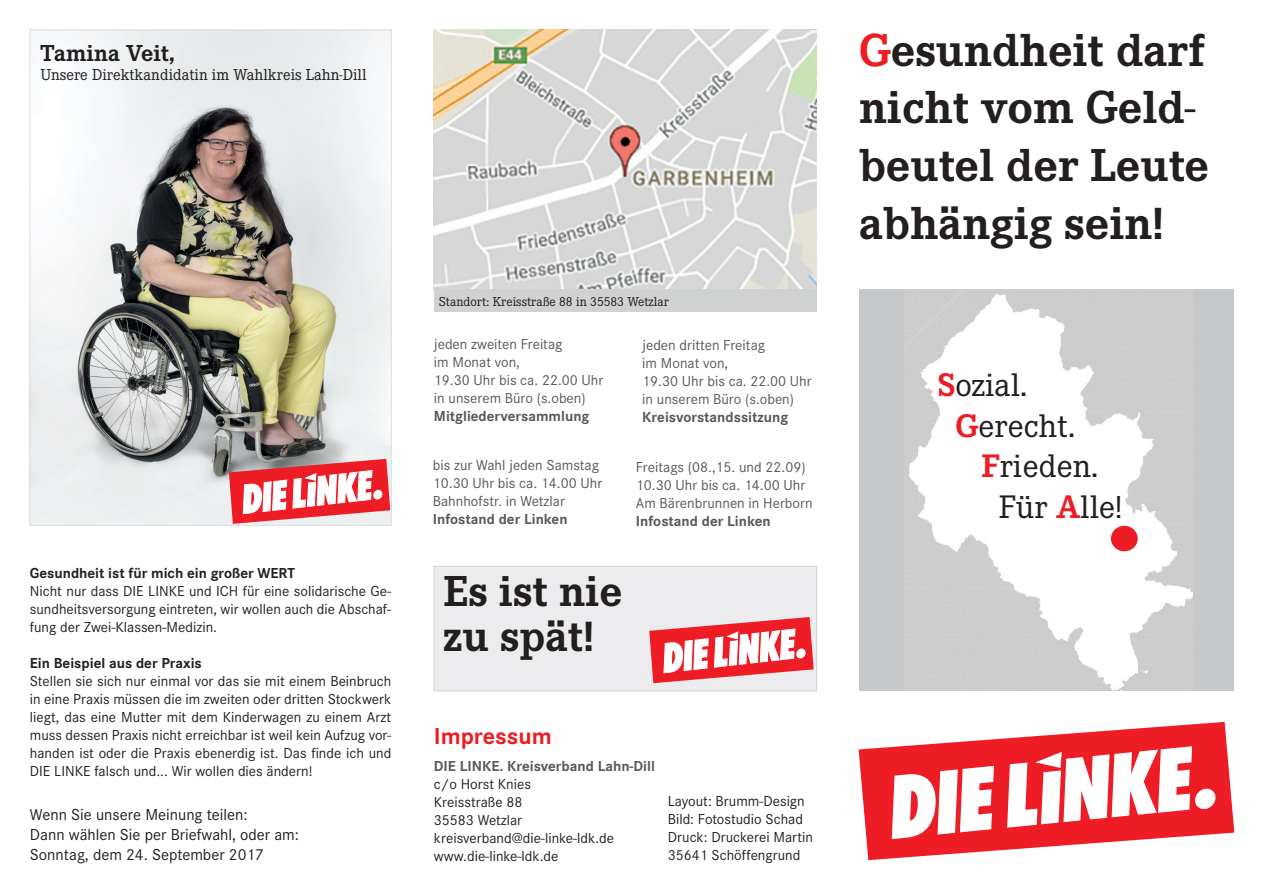
<style>
.page{position:relative;width:1263px;height:893px;background:#fff}
.page>*{position:absolute;margin:0;border:0;box-sizing:border-box;transform-origin:0 0}
.t1{font:700 48px/57.6px "Corporate E";color:#231f20}
.t2{font:700 45px/45px "Corporate E";color:#231f20}
.t3{font:33.75px "Corporate E";color:#231f20}
.t4{font:700 24px "Corporate E";color:#231f20}
.t5{font:700 24px "Corporate S";color:#ee1d23}
.t6{font:16.5px/19.8px "Corporate S";color:#231f20}
.t7{font:16.5px "Corporate E";color:#231f20}
.t8{font:15px/18px "Corporate S";color:#231f20;text-align:justify}
.t9{font:15px/18px "Corporate S";color:#57585a}
.t10{font:700 15px "Corporate S";color:#57585a}
.t11{font:700 15px "Corporate S";color:#231f20}
.t12{font:13.5px "Corporate E";color:#231f20}
.s1{color:#ee1d23}
.s2{font-weight:700;color:#ee1c25}
</style>
<div class="page">
<img style="left:32px;top:32px;width:357px;height:492px">
<svg style="left:229px;top:459px;width:161px;height:65px"></svg>
<img style="left:434px;top:29px;width:383px;height:260px">
<div style="left:434px;top:289px;width:383px;height:23px;background:#d0d2d1"></div>
<div style="left:434px;top:566px;width:383px;height:125px;background:#ececee;border:1px solid #d1d2d4"></div>
<svg style="left:649px;top:617px;width:165px;height:66px"></svg>
<svg style="left:859px;top:722px;width:375px;height:138px"></svg>
<svg style="left:891px;top:745px;width:325px;height:95px"></svg>
<img style="left:903px;top:289px;width:290px;height:402px">
<div style="left:1193px;top:289px;width:40px;height:402px;background:#c7c8ca"></div>
<div style="left:859px;top:289px;width:44px;height:402px;background:#c7c8ca"></div>
<div style="left:1111px;top:526px;width:27px;height:25px;background:#ee1c25;border-radius:50%"></div>
<h3 class="t4" style="left:41px;top:39px;width:136px">Tamina Veit,</h3>
<p class="t7" style="left:41px;top:66px;width:327px">Unsere Direktkandidatin im Wahlkreis Lahn-Dill</p>
<p class="t11" style="left:30px;top:564px;width:267px">Gesundheit ist für mich ein großer WERT</p>
<p class="t8" style="left:30px;top:582px;width:363px">Nicht nur dass DIE LINKE und ICH für eine solidarische Ge&shy;sundheitsversorgung eintreten, wir wollen auch die Abschaf&shy;fung der Zwei-Klassen-Medizin.</p>
<p class="t11" style="left:30px;top:654px;width:174px">Ein Beispiel aus der Praxis</p>
<p class="t8" style="left:30px;top:672px;width:363px">Stellen sie sich nur einmal vor das sie mit einem Beinbruch in eine Praxis müssen die im zweiten oder dritten Stockwerk liegt, das eine Mutter mit dem Kinderwagen zu einem Arzt muss dessen Praxis nicht erreichbar ist weil kein Aufzug vor&shy;handen ist oder die Praxis ebenerdig ist. Das finde ich und DIE LINKE falsch und... Wir wollen dies ändern!</p>
<p class="t6" style="left:30px;top:805px;width:271px">Wenn Sie unsere Meinung teilen:<br>Dann wählen Sie per Briefwahl, oder am:<br>Sonntag, dem 24. September 2017</p>
<p class="t12" style="left:439px;top:294px;width:231px">Standort: Kreisstraße 88 in 35583 Wetzlar</p>
<p class="t9" style="left:434px;top:335px;width:171px">jeden zweiten Freitag<br>im Monat von,<br>19.30 Uhr bis ca. 22.00 Uhr in unserem Büro (s.oben)</p>
<p class="t10" style="left:434px;top:408px;width:157px">Mitgliederversammlung</p>
<p class="t9" style="left:433px;top:456px;width:171px">bis zur Wahl jeden Samstag<br>10.30 Uhr bis ca. 14.00 Uhr<br>Bahnhofstr. in Wetzlar</p>
<p class="t10" style="left:433px;top:511px;width:136px">Infostand der Linken</p>
<p class="t9" style="left:642px;top:336px;width:171px">jeden dritten Freitag<br>im Monat von,<br>19.30 Uhr bis ca. 22.00 Uhr in unserem Büro (s.oben)</p>
<p class="t10" style="left:642px;top:408px;width:148px">Kreisvorstandssitzung</p>
<p class="t9" style="left:636px;top:458px;width:178px">Freitags (08.,15. und 22.09)<br>10.30 Uhr bis ca. 14.00 Uhr<br>Am Bärenbrunnen in Herborn</p>
<p class="t10" style="left:636px;top:512px;width:136px">Infostand der Linken</p>
<h2 class="t2" style="left:443px;top:569px;width:180px">Es ist nie zu spät!</h2>
<h3 class="t5" style="left:434px;top:722px;width:119px">Impressum</h3>
<p class="t10" style="left:434px;top:757px;width:223px">DIE LINKE. Kreisverband Lahn-Dill</p>
<p class="t8" style="left:434px;top:775px;width:182px;text-align:left">c/o Horst Knies<br>Kreisstraße 88<br>35583 Wetzlar kreisverband@die-linke-ldk.de www.die-linke-ldk.de</p>
<p class="t8" style="left:668px;top:792px;width:147px;text-align:left">Layout: Brumm-Design<br>Bild: Fotostudio Schad<br>Druck: Druckerei Martin<br>35641 Schöffengrund</p>
<h1 class="t1" style="left:859px;top:21px;width:352px"><span class="s1">G</span>esundheit darf nicht vom Geld&shy;beutel der Leute abhängig sein!</h1>
<h3 class="t3" style="left:938px;top:366px;width:91px"><span class="s2">S</span>ozial.</h3>
<h3 class="t3" style="left:955px;top:407px;width:121px"><span class="s2">G</span>erecht.</h3>
<h3 class="t3" style="left:981px;top:448px;width:118px"><span class="s2">F</span>rieden.</h3>
<h3 class="t3" style="left:999px;top:488px;width:125px">Für <span class="s2">A</span>lle!</h3>
</div>
